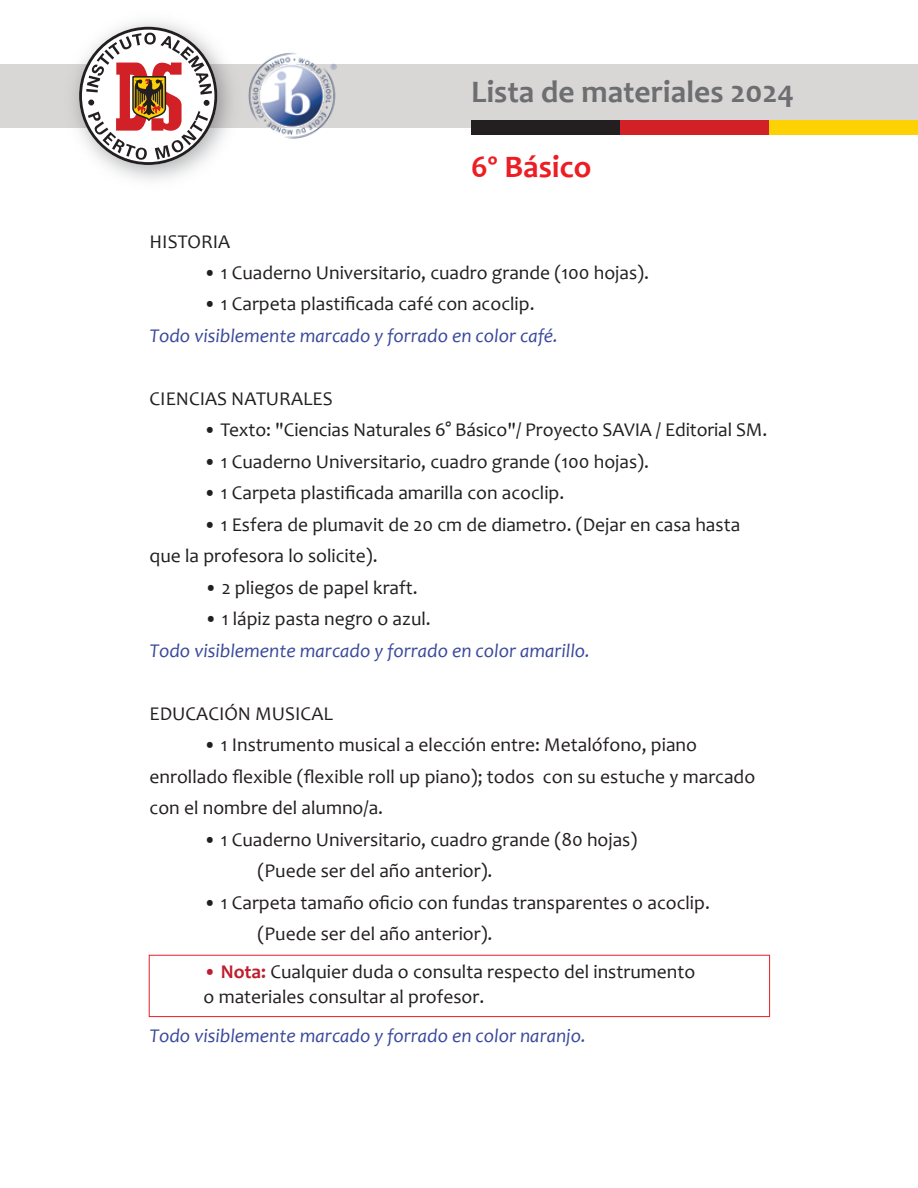
<style>
.page{position:relative;width:918px;height:1188px;background:#fff}
.page>*{position:absolute;margin:0;border:0;box-sizing:border-box;transform-origin:0 0}
.t1{font:700 31.5px "Candara";color:#6d6e71}
.t2{font:700 31.5px "Candara";color:#ed1d24}
.t3{font:19.5px/31.5px "Candara";color:#231f20}
.t4{font:italic 19.5px "Candara";color:#3a499b}
.s1{font-weight:700;color:#be1e2d}
</style>
<div class="page">
<div style="left:149px;top:955px;width:621px;height:62px;border:1px solid #ed1d24"></div>
<div style="left:0;top:64px;width:917px;height:64px;background:#d9d6d6"></div>
<div style="left:471px;top:120px;width:149px;height:15px;background:#231f20"></div>
<div style="left:620px;top:120px;width:149px;height:15px;background:#d22027"></div>
<div style="left:769px;top:120px;width:149px;height:15px;background:#fed105"></div>
<img style="left:74px;top:21px;width:157px;height:160px">
<svg style="left:79px;top:27px;width:138px;height:138px"></svg>
<svg style="left:86px;top:33px;width:126px;height:127px"></svg>
<img style="left:248px;top:52px;width:89px;height:87px">
<h1 class="t1" style="left:471px;top:72px;width:325px">Lista de materiales 2024</h1>
<h1 class="t2" style="left:471px;top:147px;width:122px">6º Básico</h1>
<p class="t3" style="left:150px;top:225px;width:82px">HISTORIA</p>
<p class="t3" style="left:204px;top:257px;width:447px">• 1 Cuaderno Universitario, cuadro grande (100 hojas).</p>
<p class="t3" style="left:204px;top:288px;width:333px">• 1 Carpeta plastificada café con acoclip.</p>
<p class="t4" style="left:150px;top:323px;width:410px">Todo visiblemente marcado y forrado en color café.</p>
<p class="t3" style="left:150px;top:383px;width:185px">CIENCIAS NATURALES</p>
<p class="t3" style="left:204px;top:414px;width:565px">• Texto: "Ciencias Naturales 6° Básico"/ Proyecto SAVIA / Editorial SM.</p>
<p class="t3" style="left:204px;top:446px;width:447px">• 1 Cuaderno Universitario, cuadro grande (100 hojas).</p>
<p class="t3" style="left:204px;top:477px;width:362px">• 1 Carpeta plastificada amarilla con acoclip.</p>
<p class="t3" style="left:150px;top:509px;width:592px;text-indent:54px">• 1 Esfera de plumavit de 20 cm de diametro. (Dejar en casa hasta que la profesora lo solicite).</p>
<p class="t3" style="left:205px;top:572px;width:215px">• 2 pliegos de papel kraft.</p>
<p class="t3" style="left:205px;top:603px;width:228px">• 1 lápiz pasta negro o azul.</p>
<p class="t4" style="left:150px;top:638px;width:442px">Todo visiblemente marcado y forrado en color amarillo.</p>
<p class="t3" style="left:150px;top:698px;width:185px">EDUCACIÓN MUSICAL</p>
<p class="t3" style="left:150px;top:729px;width:607px;text-indent:54px">• 1 Instrumento musical a elección entre: Metalófono, piano enrollado flexible (flexible roll up piano); todos con su estuche y marcado con el nombre del alumno/a.</p>
<p class="t3" style="left:258px;top:824px;width:381px;text-indent:-54px">• 1 Cuaderno Universitario, cuadro grande (80 hojas) (Puede ser del año anterior).</p>
<p class="t3" style="left:258px;top:887px;width:454px;text-indent:-54px">• 1 Carpeta tamaño oficio con fundas transparentes o acoclip. (Puede ser del año anterior).</p>
<p class="t3" style="left:204px;top:959px;width:493px;line-height:25.5px"><span class="s1">• Nota:</span> Cualquier duda o consulta respecto del instrumento o materiales consultar al profesor.</p>
<p class="t4" style="left:150px;top:1024px;width:438px">Todo visiblemente marcado y forrado en color naranjo.</p>
</div>
